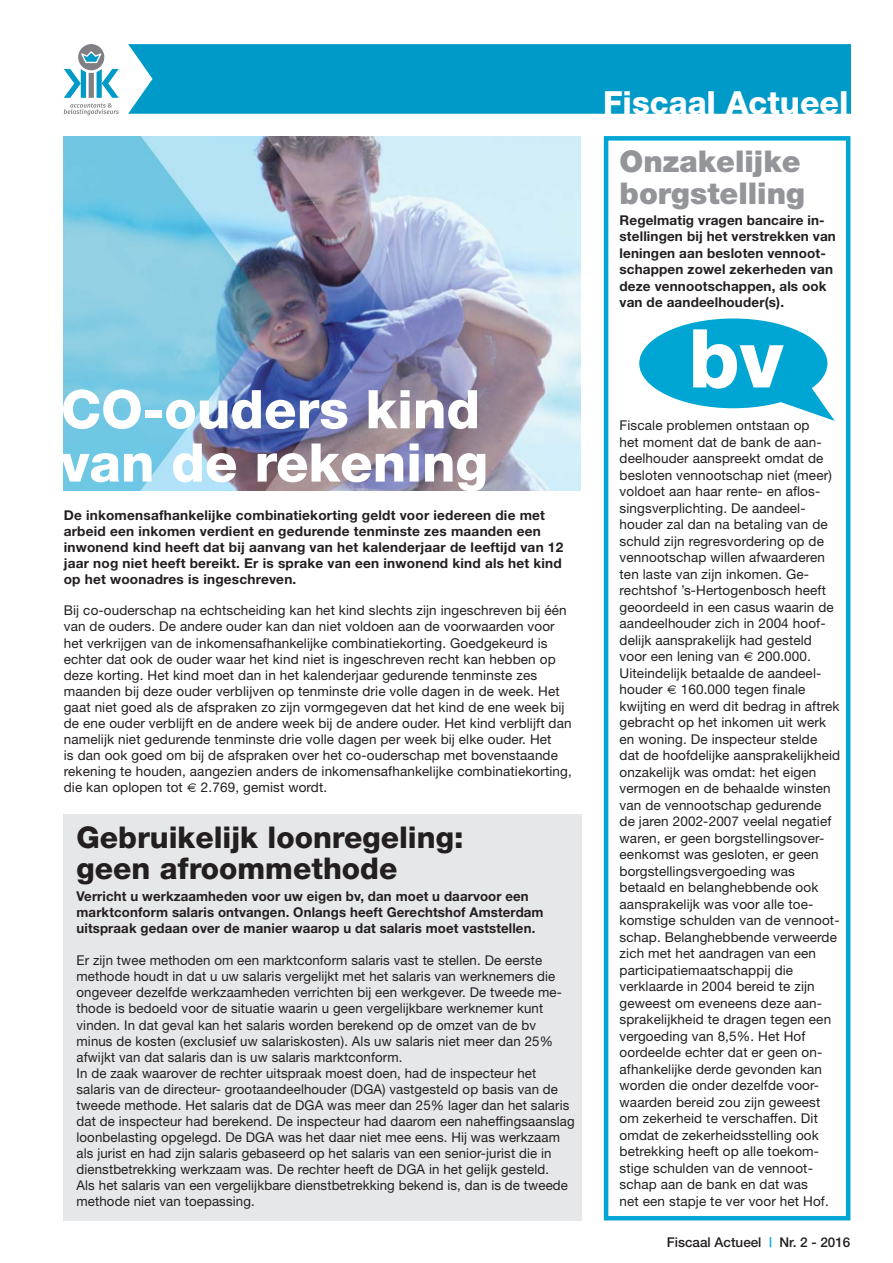
<style>
.page{position:relative;width:893px;height:1263px;background:#fff}
.page>*{position:absolute;margin:0;border:0;box-sizing:border-box;transform-origin:0 0}
.t1{font:800 81.3px "Helvetica Neue";color:#fff}
.t2{font:800 53.25px/53.2px "Helvetica Neue";color:#fff}
.t3{font:800 31.95px "Helvetica Neue";color:#fff}
.t4{font:800 30px/31.5px "Helvetica Neue";color:#231f20}
.t5{font:900 30px/31.5px "Helvetica Neue";color:#939598}
.t6{font:13.5px/16.5px "Helvetica Neue";letter-spacing:.01em;color:#231f20}
.t7{font:700 13.5px/16px "Helvetica Neue";letter-spacing:.01em;color:#231f20}
.t8{font:500 13.5px "Helvetica Neue";color:#231f20}
.s1{color:#00a6d3}
</style>
<div class="page">
<img style="left:64px;top:136px;width:516px;height:355px">
<div style="left:604px;top:136px;width:246px;height:1084px;border:4px solid #00a6d3"></div>
<div style="left:64px;top:814px;width:518px;height:406px;background:#e6e7e8"></div>
<svg style="left:64px;top:44px;width:55px;height:71px"></svg>
<div style="left:128px;top:44px;width:722px;height:70px;background:#009ac8"></div>
<div style="left:639px;top:318px;width:188px;height:90px;background:#00a6d3;border-radius:50%"></div>
<svg style="left:774px;top:377px;width:61px;height:44px"></svg>
<h2 class="t2" style="left:61px;top:387px;width:429px">CO-ouders kind van de rekening</h2>
<p class="t7" style="left:64px;top:508px;width:501px">De inkomensafhankelijke combinatiekorting geldt voor iedereen die met arbeid een inkomen verdient en gedurende tenminste zes maanden een inwonend kind heeft dat bij aanvang van het kalenderjaar de leeftijd van 12 jaar nog niet heeft bereikt. Er is sprake van een inwonend kind als het kind op het woonadres is ingeschreven.</p>
<p class="t6" style="left:64px;top:604px;width:510px;line-height:16px">Bij co-ouderschap na echtscheiding kan het kind slechts zijn ingeschreven bij één van de ouders. De andere ouder kan dan niet voldoen aan de voorwaarden voor het verkrijgen van de inkomensafhankelijke combinatiekorting. Goedgekeurd is echter dat ook de ouder waar het kind niet is ingeschreven recht kan hebben op deze korting. Het kind moet dan in het kalenderjaar gedurende tenminste zes maanden bij deze ouder verblijven op tenminste drie volle dagen in de week. Het gaat niet goed als de afspraken zo zijn vormgegeven dat het kind de ene week bij de ene ouder verblijft en de andere week bij de andere ouder. Het kind verblijft dan namelijk niet gedurende tenminste drie volle dagen per week bij elke ouder. Het<br>is dan ook goed om bij de afspraken over het co-ouderschap met bovenstaande rekening te houden, aangezien anders de inkomensafhankelijke combinatiekorting, die kan oplopen tot</p>
<p class="t6" style="left:201px;top:780px;width:128px">2.769, gemist wordt.</p>
<h3 class="t4" style="left:77px;top:824px;width:388px">Gebruikelijk loonregeling: geen afroommethode</h3>
<p class="t7" style="left:77px;top:889px;width:469px">Verricht u werkzaamheden voor uw eigen bv, dan moet u daarvoor een marktconform salaris ontvangen. Onlangs heeft Gerechtshof Amsterdam uitspraak gedaan over de manier waarop u dat salaris moet vaststellen.</p>
<p class="t6" style="left:77px;top:954px;width:500px;line-height:16px">Er zijn twee methoden om een marktconform salaris vast te stellen. De eerste methode houdt in dat u uw salaris vergelijkt met het salaris van werknemers die ongeveer dezelfde werkzaamheden verrichten bij een werkgever. De tweede me&shy;thode is bedoeld voor de situatie waarin u geen vergelijkbare werknemer kunt vinden. In dat geval kan het salaris worden berekend op de omzet van de bv minus de kosten (exclusief uw salariskosten). Als uw salaris niet meer dan 25% afwijkt van dat salaris dan is uw salaris marktconform.<br>In de zaak waarover de rechter uitspraak moest doen, had de inspecteur het salaris van de directeur- grootaandeelhouder (DGA) vastgesteld op basis van de tweede methode. Het salaris dat de DGA was meer dan 25% lager dan het salaris dat de inspecteur had berekend. De inspecteur had daarom een naheffingsaanslag loonbelasting opgelegd. De DGA was het daar niet mee eens. Hij was werkzaam als jurist en had zijn salaris gebaseerd op het salaris van een senior-jurist die in dienstbetrekking werkzaam was. De rechter heeft de DGA in het gelijk gesteld.<br>Als het salaris van een vergelijkbare dienstbetrekking bekend is, dan is de tweede methode niet van toepassing.</p>
<h3 class="t3" style="left:603px;top:91px;width:247px">Fiscaal Actueel</h3>
<h3 class="t5" style="left:620px;top:148px;width:187px">Onzakelijke borgstelling</h3>
<p class="t7" style="left:620px;top:213px;width:218px;line-height:16.5px">Regelmatig vragen bancaire in&shy;stellingen bij het verstrekken van leningen aan besloten vennoot&shy;schappen zowel zekerheden van deze vennootschappen, als ook van de aandeelhouder(s).</p>
<h1 class="t1" style="left:689px;top:329px;width:96px">bv</h1>
<p class="t6" style="left:620px;top:418px;width:216px">Fiscale problemen ontstaan op<br>het moment dat de bank de aan&shy;deelhouder aanspreekt omdat de besloten vennootschap niet (meer) voldoet aan haar rente- en aflos&shy;singsverplichting. De aandeel&shy;houder zal dan na betaling van de schuld zijn regresvordering op de vennootschap willen afwaarderen ten laste van zijn inkomen. Ge&shy;rechtshof ’s-Hertogenbosch heeft geoordeeld in een casus waarin de aandeelhouder zich in 2004 hoof&shy;delijk aansprakelijk had gesteld voor een lening van</p>
<p class="t6" style="left:620px;top:649px;width:203px;text-indent:138px">200.000.<br>Uiteindelijk betaalde de aandeel&shy;houder</p>
<p class="t6" style="left:620px;top:682px;width:222px;text-indent:61px">160.000 tegen finale kwijting en werd dit bedrag in aftrek gebracht op het inkomen uit werk en woning. De inspecteur stelde dat de hoofdelijke aansprakelijkheid onzakelijk was omdat: het eigen vermogen en de behaalde winsten van de vennootschap gedurende de jaren 2002-2007 veelal negatief waren, er geen borgstellingsover&shy;eenkomst was gesloten, er geen borgstellingsvergoeding was betaald en belanghebbende ook aansprakelijk was voor alle toe&shy;komstige schulden van de vennoot&shy;schap. Belanghebbende verweerde zich met het aandragen van een participatiemaatschappij die verklaarde in 2004 bereid te zijn geweest om eveneens deze aan&shy;sprakelijkheid te dragen tegen een vergoeding van 8,5%. Het Hof oordeelde echter dat er geen on&shy;afhankelijke derde gevonden kan worden die onder dezelfde voor&shy;waarden bereid zou zijn geweest om zekerheid te verschaffen. Dit omdat de zekerheidsstelling ook betrekking heeft op alle toekom&shy;stige schulden van de vennoot&shy;schap aan de bank en dat was<br>net een stapje te ver voor het Hof.</p>
<p class="t8" style="left:667px;top:1238px;width:185px">Fiscaal Actueel <span class="s1">|</span> Nr. 2 - 2016</p>
</div>
